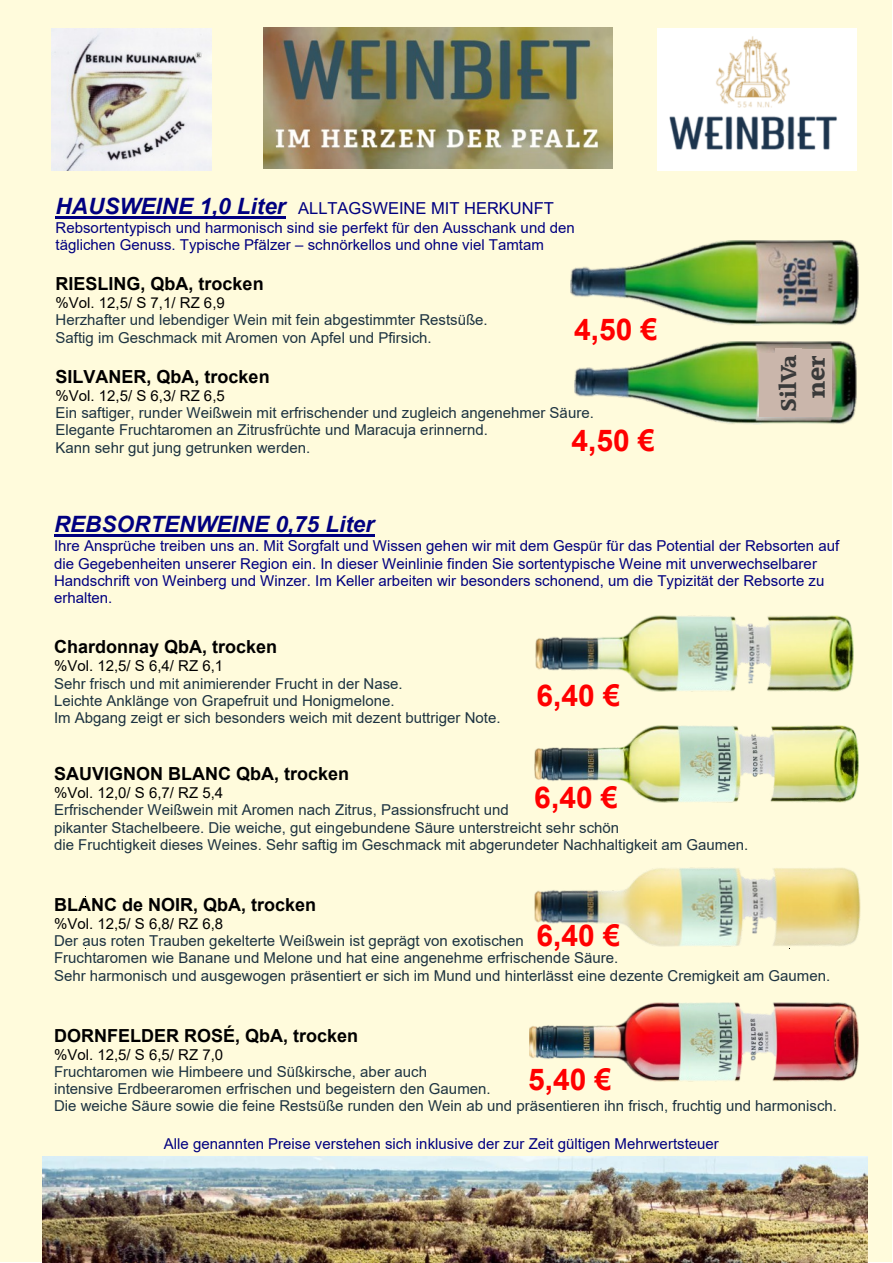
<style>
.page{position:relative;width:893px;height:1263px;background:#fff}
.page>*{position:absolute;margin:0;border:0;box-sizing:border-box;transform-origin:0 0}
.t1{font:700 30px "Arial";color:#f00}
.t2{font:23.4px "Accord SF Bold";color:#3a3a3a}
.t3{font:italic 700 22.5px "Arial";color:#000080}
.t4{font:20.85px "Accord SF Bold";color:#3a3a3a}
.t5{font:700 18px "Arial";color:#000}
.t6{font:16.5px "Arial";color:#000080}
.t7{font:15px/17.2px "Arial";color:#1d3341}
.t8{font:15px/17.2px "Arial";color:#000080}
.t9{font:15px "Arial";color:#000}
.s1{font-weight:700;font-style:italic;font-size:22.5px}
</style>
<div class="page">
<div style="left:0;top:1px;width:891px;height:1261px;background:#fffbdc"></div>
<img style="left:43px;top:1157px;width:824px;height:106px">
<img style="left:51px;top:28px;width:161px;height:142px">
<img style="left:536px;top:615px;width:318px;height:76px">
<img style="left:534px;top:868px;width:326px;height:78px">
<img style="left:530px;top:1002px;width:329px;height:79px">
<img style="left:570px;top:240px;width:288px;height:85px">
<img style="left:574px;top:341px;width:283px;height:83px">
<div style="left:759px;top:353px;width:17px;height:64px;background:#cab6ab"></div>
<div style="left:776px;top:411px;width:26px;height:6px;background:#cab6ab"></div>
<div style="left:776px;top:355px;width:26px;height:56px;background:#cab6ab"></div>
<div style="left:776px;top:349px;width:26px;height:6px;background:#cab6ab"></div>
<div style="left:802px;top:398px;width:30px;height:19px;background:#cab6ab"></div>
<div style="left:802px;top:355px;width:30px;height:43px;background:#cab6ab"></div>
<div style="left:802px;top:349px;width:30px;height:6px;background:#cab6ab"></div>
<hr style="left:56px;top:216px;width:230px;height:2px;background:#000080">
<img style="left:534px;top:725px;width:325px;height:77px">
<img style="left:657px;top:29px;width:199px;height:141px">
<img style="left:264px;top:28px;width:348px;height:140px">
<hr style="left:54px;top:535px;width:320px;height:2px;background:#000080">
<p class="t6" style="left:56px;top:202px;width:500px"><span class="s1">HAUSWEINE 1,0 Liter</span> ALLTAGSWEINE MIT HERKUNFT</p>
<p class="t8" style="left:56px;top:220px;width:521px">Rebsortentypisch und harmonisch sind sie perfekt für den Ausschank und den täglichen Genuss. Typische Pfälzer – schnörkellos und ohne viel Tamtam</p>
<p class="t5" style="left:56px;top:277px;width:210px">RIESLING, QbA, trocken</p>
<p class="t9" style="left:56px;top:297px;width:171px">%Vol. 12,5/ S 7,1/ RZ 6,9</p>
<p class="t7" style="left:56px;top:313px;width:434px">Herzhafter und lebendiger Wein mit fein abgestimmter Restsüße.<br>Saftig im Geschmack mit Aromen von Apfel und Pfirsich.</p>
<p class="t5" style="left:56px;top:370px;width:216px">SILVANER, QbA, trocken</p>
<p class="t9" style="left:56px;top:390px;width:171px">%Vol. 12,5/ S 6,3/ RZ 6,5</p>
<p class="t7" style="left:56px;top:406px;width:540px">Ein saftiger, runder Weißwein mit erfrischender und zugleich angenehmer Säure.<br>Elegante Fruchtaromen an Zitrusfrüchte und Maracuja erinnernd.<br>Kann sehr gut jung getrunken werden.</p>
<h1 class="t1" style="left:574px;top:318px;width:85px">4,50 €</h1>
<h1 class="t1" style="left:571px;top:429px;width:85px">4,50 €</h1>
<h3 class="t4" style="left:778px;top:410px;width:57px;rotate:-90deg">SilVa</h3>
<h2 class="t2" style="left:805px;top:398px;width:44px;rotate:-90deg">ner</h2>
<h3 class="t3" style="left:54px;top:516px;width:322px">REBSORTENWEINE 0,75 Liter</h3>
<p class="t8" style="left:54px;top:539px;width:787px">Ihre Ansprüche treiben uns an. Mit Sorgfalt und Wissen gehen wir mit dem Gespür für das Potential der Rebsorten auf die Gegebenheiten unserer Region ein. In dieser Weinlinie finden Sie sortentypische Weine mit unverwechselbarer Handschrift von Weinberg und Winzer. Im Keller arbeiten wir besonders schonend, um die Typizität der Rebsorte zu erhalten.</p>
<p class="t5" style="left:54px;top:640px;width:225px">Chardonnay QbA, trocken</p>
<p class="t9" style="left:54px;top:660px;width:171px">%Vol. 12,5/ S 6,4/ RZ 6,1</p>
<p class="t7" style="left:54px;top:676px;width:448px">Sehr frisch und mit animierender Frucht in der Nase.<br>Leichte Anklänge von Grapefruit und Honigmelone.<br>Im Abgang zeigt er sich besonders weich mit dezent buttriger Note.</p>
<h1 class="t1" style="left:537px;top:684px;width:85px">6,40 €</h1>
<p class="t5" style="left:54px;top:767px;width:297px">SAUVIGNON BLANC QbA, trocken</p>
<p class="t9" style="left:54px;top:787px;width:171px">%Vol. 12,0/ S 6,7/ RZ 5,4</p>
<p class="t7" style="left:54px;top:803px;width:696px">Erfrischender Weißwein mit Aromen nach Zitrus, Passionsfrucht und<br>pikanter Stachelbeere. Die weiche, gut eingebundene Säure unterstreicht sehr schön<br>die Fruchtigkeit dieses Weines. Sehr saftig im Geschmack mit abgerundeter Nachhaltigkeit am Gaumen.</p>
<h1 class="t1" style="left:534px;top:786px;width:85px">6,40 €</h1>
<p class="t5" style="left:54px;top:898px;width:264px">BLANC de NOIR, QbA, trocken</p>
<p class="t9" style="left:54px;top:918px;width:171px">%Vol. 12,5/ S 6,8/ RZ 6,8</p>
<p class="t7" style="left:54px;top:934px;width:778px">Der aus roten Trauben gekelterte Weißwein ist geprägt von exotischen<br>Fruchtaromen wie Banane und Melone und hat eine angenehme erfrischende Säure.<br>Sehr harmonisch und ausgewogen präsentiert er sich im Mund und hinterlässt eine dezente Cremigkeit am Gaumen.</p>
<h1 class="t1" style="left:537px;top:924px;width:85px">6,40 €</h1>
<p class="t5" style="left:54px;top:1029px;width:306px">DORNFELDER ROSÉ, QbA, trocken</p>
<p class="t9" style="left:54px;top:1049px;width:171px">%Vol. 12,5/ S 6,5/ RZ 7,0</p>
<p class="t7" style="left:54px;top:1064px;width:784px">Fruchtaromen wie Himbeere und Süßkirsche, aber auch<br>intensive Erdbeeraromen erfrischen und begeistern den Gaumen.<br>Die weiche Säure sowie die feine Restsüße runden den Wein ab und präsentieren ihn frisch, fruchtig und harmonisch.</p>
<h1 class="t1" style="left:528px;top:1068px;width:85px">5,40 €</h1>
<p class="t8" style="left:164px;top:1137px;width:557px">Alle genannten Preise verstehen sich inklusive der zur Zeit gültigen Mehrwertsteuer</p>
</div>
